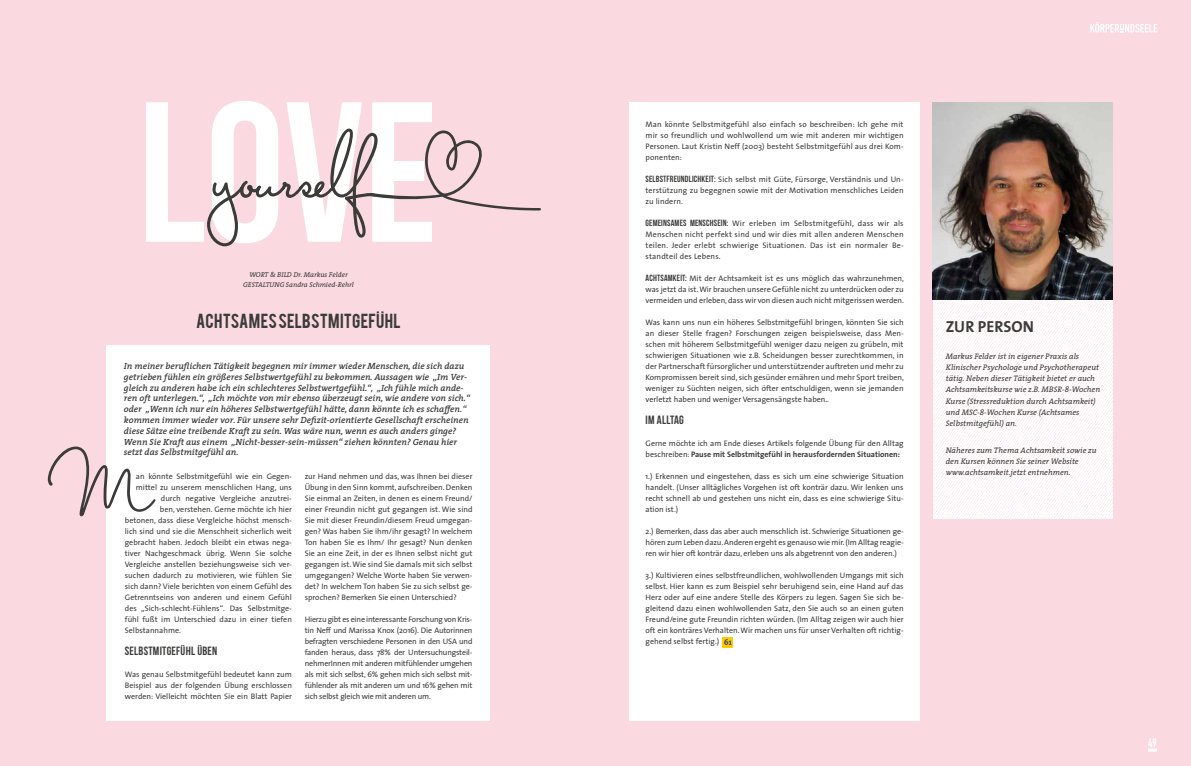
<style>
.page{position:relative;width:1191px;height:766px;background:#fff}
.page>*{position:absolute;margin:0;border:0;box-sizing:border-box;transform-origin:0 0}
.t1{font:199px "Bebas Neue";color:#fff}
.t2{font:16px "Bebas";letter-spacing:.015em;color:#3b3b3a}
.t3{font:700 16px "The Sans";color:#3b3b3a}
.t4{font:12px "Bebas Neue";letter-spacing:.02em;color:#3b3b3a}
.t5{font:12px "DIN Engschrift Std";color:#fff}
.t6{font:italic 600 9px/10.8px "The Serif";color:#3b3b3a}
.t7{font:8px/11px "The Sans";color:#3b3b3a;text-align:justify}
.t8{font:italic 8px/11px "The Serif";color:#3b3b3a}
.t9{font:italic 7px/10px "The Serif";color:#3b3b3a;text-align:center}
.s1{font-family:"Bebas Neue";font-size:9px}
.s2{font-weight:700}
</style>
<div class="page">
<div style="left:0;top:0;width:1191px;height:765px;background:#fad9e1"></div>
<div style="left:106px;top:345px;width:384px;height:376px;background:#fff"></div>
<svg style="left:48px;top:446px;width:107px;height:70px"></svg>
<svg style="left:207px;top:128px;width:334px;height:118px"></svg>
<svg style="left:1090px;top:22px;width:67px;height:10px"></svg>
<img style="left:933px;top:103px;width:179px;height:415px">
<div style="left:629px;top:103px;width:290px;height:618px;background:#fff"></div>
<svg style="left:722px;top:637px;width:11px;height:10px"></svg>
<svg style="left:724px;top:639px;width:7px;height:5px"></svg>
<svg style="left:1148px;top:748px;width:9px;height:3px"></svg>
<h1 class="t1" style="left:138px;top:64px;width:301px">LOVE</h1>
<p class="t7" style="left:645px;top:118px;width:259px">Man könnte Selbstmitgefühl also einfach so beschreiben: Ich gehe mit mir so freundlich und wohlwollend um wie mit anderen mir wichtigen Personen. Laut Kristin Neff (2003) besteht Selbstmitgefühl aus drei Kom&shy;ponenten:</p>
<p class="t7" style="left:645px;top:173px;width:259px"><span class="s1">SELBSTFREUNDLICHKEIT:</span> Sich selbst mit Güte, Fürsorge, Verständnis und Un&shy;terstützung zu begegnen sowie mit der Motivation menschliches Leiden zu lindern.</p>
<p class="t7" style="left:645px;top:217px;width:259px"><span class="s1">GEMEINSAMES MENSCHSEIN:</span> Wir erleben im Selbstmitgefühl, dass wir als Menschen nicht perfekt sind und wir dies mit allen anderen Menschen teilen. Jeder erlebt schwierige Situationen. Das ist ein normaler Be&shy;standteil des Lebens.</p>
<p class="t7" style="left:645px;top:272px;width:260px"><span class="s1">ACHTSAMKEIT:</span> Mit der Achtsamkeit ist es uns möglich das wahrzunehmen, was jetzt da ist. Wir brauchen unsere Gefühle nicht zu unterdrücken oder zu vermeiden und erleben, dass wir von diesen auch nicht mitgerissen werden.</p>
<p class="t7" style="left:645px;top:316px;width:260px">Was kann uns nun ein höheres Selbstmitgefühl bringen, könnten Sie sich an dieser Stelle fragen? Forschungen zeigen beispielsweise, dass Men&shy;schen mit höherem Selbstmitgefühl weniger dazu neigen zu grübeln, mit schwierigen Situationen wie z.B. Scheidungen besser zurechtkommen, in der Partnerschaft fürsorglicher und unterstützender auftreten und mehr zu Kompromissen bereit sind, sich gesünder ernähren und mehr Sport treiben, weniger zu Süchten neigen, sich öfter entschuldigen, wenn sie jemanden verletzt haben und weniger Versagensängste haben..</p>
<h3 class="t4" style="left:645px;top:413px;width:40px">IM ALLTAG</h3>
<p class="t7" style="left:645px;top:437px;width:259px">Gerne möchte ich am Ende dieses Artikels folgende Übung für den Alltag beschreiben: <span class="s2">Pause mit Selbstmitgefühl in herausfordernden Situationen:</span></p>
<p class="t7" style="left:645px;top:470px;width:259px">1.) Erkennen und eingestehen, dass es sich um eine schwierige Situation handelt. (Unser alltägliches Vorgehen ist oft konträr dazu. Wir lenken uns recht schnell ab und gestehen uns nicht ein, dass es eine schwierige Situ&shy;ation ist.)</p>
<p class="t7" style="left:645px;top:525px;width:259px">2.) Bemerken, dass das aber auch menschlich ist. Schwierige Situationen ge&shy;hören zum Leben dazu. Anderen ergeht es genauso wie mir. (Im Alltag reagie&shy;ren wir hier oft konträr dazu, erleben uns als abgetrennt von den anderen.)</p>
<p class="t7" style="left:645px;top:569px;width:259px">3.) Kultivieren eines selbstfreundlichen, wohlwollenden Umgangs mit sich selbst. Hier kann es zum Beispiel sehr beruhigend sein, eine Hand auf das Herz oder auf eine andere Stelle des Körpers zu legen. Sagen Sie sich be&shy;gleitend dazu einen wohlwollenden Satz, den Sie auch so an einen guten Freund/eine gute Freundin richten würden. (Im Alltag zeigen wir auch hier oft ein konträres Verhalten. Wir machen uns für unser Verhalten oft richtig&shy;gehend selbst fertig.)</p>
<p class="t9" style="left:243px;top:269px;width:112px">WORT &amp; BILD Dr. Markus Felder<br>GESTALTUNG Sandra Schmied-Rehrl</p>
<h2 class="t2" style="left:196px;top:309px;width:206px">ACHTSAMES SELBSTMITGEFUHL</h2>
<h2 class="t3" style="left:945px;top:313px;width:90px">ZUR PERSON</h2>
<p class="t8" style="left:945px;top:351px;width:156px">Markus Felder ist in eigener Praxis als Klinischer Psychologe und Psychotherapeut tätig. Neben dieser Tätigkeit bietet er auch Achtsamkeitskurse wie z.B. MBSR-8-Wochen Kurse (Stressreduktion durch Achtsamkeit) und MSC-8-Wochen Kurse (Achtsames Selbstmitgefühl) an.</p>
<p class="t8" style="left:945px;top:444px;width:152px">Näheres zum Thema Achtsamkeit sowie zu den Kursen können Sie seiner Website www.achtsamkeit.jetzt entnehmen.</p>
<p class="t6" style="left:124px;top:360px;width:348px">In meiner beruflichen Tätigkeit begegnen mir immer wieder Menschen, die sich dazu getrieben fühlen ein größeres Selbstwertgefühl zu bekommen. Aussagen wie „Im Ver&shy;gleich zu anderen habe ich ein schlechteres Selbstwertgefühl.“, „Ich fühle mich ande&shy;ren oft unterlegen.“, „Ich möchte von mir ebenso überzeugt sein, wie andere von sich.“ oder „Wenn ich nur ein höheres Selbstwertgefühl hätte, dann könnte ich es schaffen.“ kommen immer wieder vor. Für unsere sehr Defizit-orientierte Gesellschaft erscheinen diese Sätze eine treibende Kraft zu sein. Was wäre nun, wenn es auch anders ginge?<br>Wenn Sie Kraft aus einem „Nicht-besser-sein-müssen“ ziehen könnten? Genau hier setzt das Selbstmitgefühl an.</p>
<p class="t7" style="left:136px;top:470px;width:157px">an könnte Selbstmitgefühl wie ein Gegen-</p>
<p class="t7" style="left:136px;top:481px;width:157px">mittel zu unserem menschlichen Hang, uns</p>
<p class="t7" style="left:161px;top:492px;width:132px">durch negative Vergleiche anzutrei-</p>
<p class="t7" style="left:160px;top:503px;width:134px">ben, verstehen. Gerne möchte ich hier</p>
<p class="t7" style="left:125px;top:514px;width:169px">betonen, dass diese Vergleiche höchst mensch-</p>
<p class="t7" style="left:125px;top:525px;width:168px">lich sind und sie die Menschheit sicherlich weit</p>
<p class="t7" style="left:125px;top:536px;width:169px">gebracht haben. Jedoch bleibt ein etwas nega-</p>
<p class="t7" style="left:125px;top:547px;width:168px">tiver Nachgeschmack übrig. Wenn Sie solche</p>
<p class="t7" style="left:125px;top:558px;width:168px">Vergleiche anstellen beziehungsweise sich ver-</p>
<p class="t7" style="left:125px;top:569px;width:169px">suchen dadurch zu motivieren, wie fühlen Sie</p>
<p class="t7" style="left:125px;top:580px;width:169px">sich dann? Viele berichten von einem Gefühl des</p>
<p class="t7" style="left:125px;top:591px;width:169px">Getrenntseins von anderen und einem Gefühl</p>
<p class="t7" style="left:125px;top:602px;width:168px">des „Sich-schlecht-Fühlens“. Das Selbstmitge-</p>
<p class="t7" style="left:125px;top:613px;width:169px">fühl fußt im Unterschied dazu in einer tiefen</p>
<p class="t7" style="left:125px;top:624px;width:58px">Selbstannahme.</p>
<h3 class="t4" style="left:125px;top:644px;width:94px">SELBSTMITGEFÜHL ÜBEN</h3>
<p class="t7" style="left:125px;top:668px;width:169px">Was genau Selbstmitgefühl bedeutet kann zum Beispiel aus der folgenden Übung erschlossen werden: Vielleicht möchten Sie ein Blatt Papier</p>
<p class="t7" style="left:305px;top:470px;width:169px">zur Hand nehmen und das, was Ihnen bei dieser Übung in den Sinn kommt, aufschreiben. Denken Sie einmal an Zeiten, in denen es einem Freund/ einer Freundin nicht gut gegangen ist. Wie sind Sie mit dieser Freundin/diesem Freud umgegan&shy;gen? Was haben Sie ihm/ihr gesagt? In welchem Ton haben Sie es Ihm/ Ihr gesagt? Nun denken Sie an eine Zeit, in der es Ihnen selbst nicht gut gegangen ist. Wie sind Sie damals mit sich selbst umgegangen? Welche Worte haben Sie verwen&shy;det? In welchem Ton haben Sie zu sich selbst ge&shy;sprochen? Bemerken Sie einen Unterschied?</p>
<p class="t7" style="left:305px;top:613px;width:169px">Hierzu gibt es eine interessante Forschung von Kris&shy;tin Neff und Marissa Knox (2016). Die Autorinnen befragten verschiedene Personen in den USA und fanden heraus, dass 78% der Untersuchungsteil&shy;nehmerInnen mit anderen mitfühlender umgehen als mit sich selbst, 6% gehen mich sich selbst mit&shy;fühlender als mit anderen um und 16% gehen mit sich selbst gleich wie mit anderen um.</p>
<h3 class="t5" style="left:1148px;top:735px;width:10px">49</h3>
</div>
